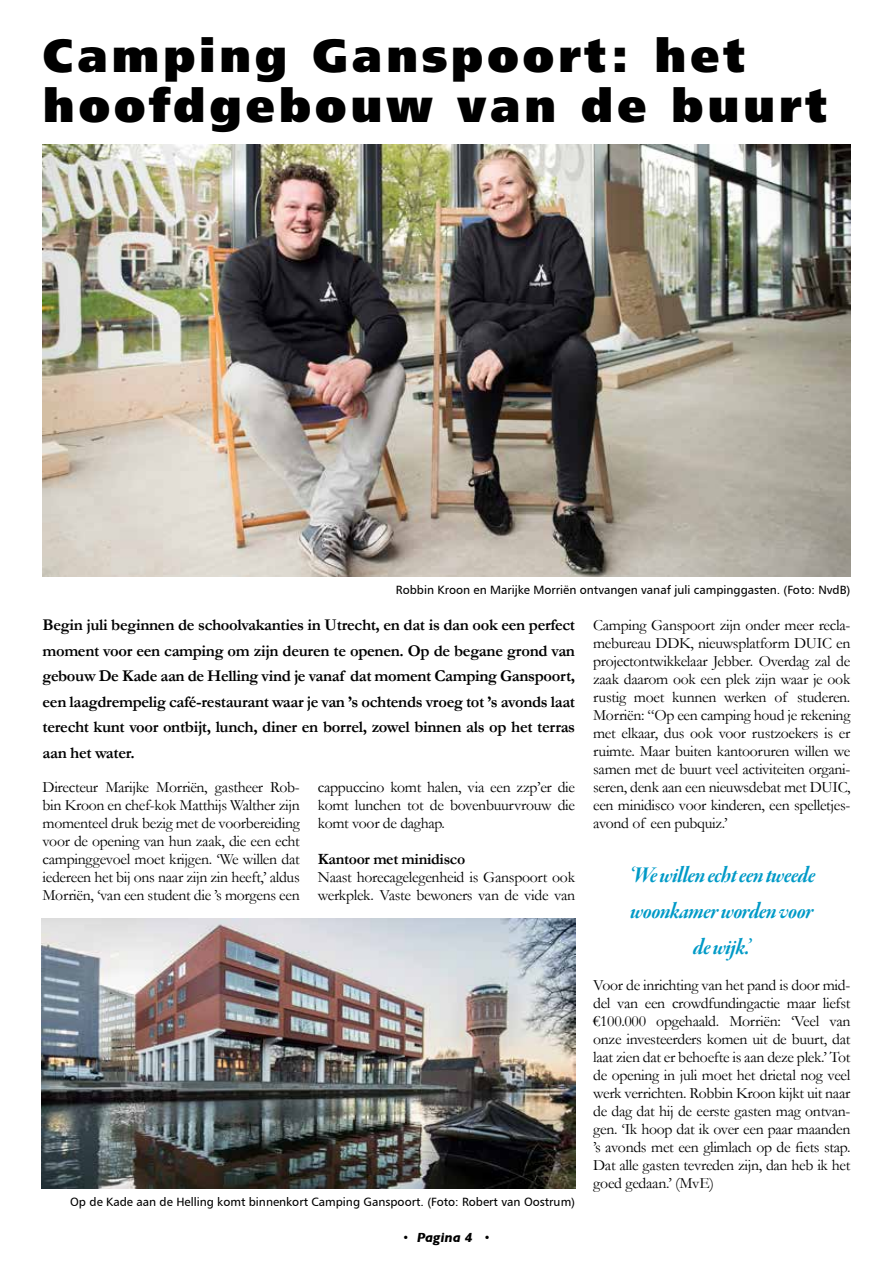
<style>
.page{position:relative;width:893px;height:1263px;background:#fff}
.page>*{position:absolute;margin:0;border:0;box-sizing:border-box;transform-origin:0 0}
.t1{font:46.5px/49.5px "Humanist 777 BT Extra Black B";letter-spacing:.075em;color:#000}
.t2{font:24px/36px "Garamond Premr Pro Bd It Disp";letter-spacing:-.025em;color:#009ac7;text-align:center}
.t3{font:700 16.5px/25.5px "Garamond";letter-spacing:-.02em;color:#000;text-align:justify}
.t4{font:15.75px/18px "Garamond";letter-spacing:-.02em;color:#000;text-align:justify}
.t5{font:700 15.75px "Garamond";letter-spacing:-.02em;color:#000}
.t6{font:italic 700 13.5px "Gill Sans";color:#000}
.t7{font:12px "Humanist 777 BT Roman B";color:#000}
.s1{font-weight:300;font-style:normal}
</style>
<div class="page">
<img style="left:43px;top:144px;width:807px;height:432px">
<img style="left:42px;top:918px;width:533px;height:270px">
<h1 class="t1" style="left:42px;top:30px;width:786px">Camping Ganspoort: het hoofdgebouw van de buurt</h1>
<p class="t7" style="left:396px;top:582px;width:456px">Robbin Kroon en Marijke Morriën ontvangen vanaf juli campinggasten. (Foto: NvdB)</p>
<p class="t3" style="left:43px;top:612px;width:534px">Begin juli beginnen de schoolvakanties in Utrecht, en dat is dan ook een perfect moment voor een camping om zijn deuren te openen. Op de begane grond van gebouw De Kade aan de Helling vind je vanaf dat moment Camping Ganspoort, een laagdrempelig café-restaurant waar je van ’s ochtends vroeg tot ’s avonds laat terecht kunt voor ontbijt, lunch, diner en borrel, zowel binnen als op het terras aan het water.</p>
<p class="t4" style="left:43px;top:778px;width:259px">Directeur Marijke Morriën, gastheer Rob&shy;bin Kroon en chef-kok Matthijs Walther zijn momenteel druk bezig met de voorbereiding voor de opening van hun zaak, die een echt campinggevoel moet krijgen. ‘We willen dat iedereen het bij ons naar zijn zin heeft,’ aldus Morriën, ‘van een student die ’s morgens een</p>
<p class="t4" style="left:318px;top:778px;width:259px">cappuccino komt halen, via een zzp’er die komt lunchen tot de bovenbuurvrouw die komt voor de daghap.</p>
<p class="t5" style="left:318px;top:848px;width:149px">Kantoor met minidisco</p>
<p class="t4" style="left:318px;top:868px;width:259px">Naast horecagelegenheid is Ganspoort ook werkplek. Vaste bewoners van de vide van</p>
<p class="t7" style="left:70px;top:1194px;width:506px">Op de Kade aan de Helling komt binnenkort Camping Ganspoort. (Foto: Robert van Oostrum)</p>
<p class="t6" style="left:402px;top:1230px;width:90px"><span class="s1">•</span> Pagina 4 <span class="s1">•</span></p>
<p class="t4" style="left:593px;top:616px;width:259px">Camping Ganspoort zijn onder meer recla&shy;mebureau DDK, nieuwsplatform DUIC en projectontwikkelaar Jebber. Overdag zal de zaak daarom ook een plek zijn waar je ook rustig moet kunnen werken of studeren.<br>Morriën: “Op een camping houd je rekening met elkaar, dus ook voor rustzoekers is er ruimte. Maar buiten kantooruren willen we samen met de buurt veel activiteiten organi&shy;seren, denk aan een nieuwsdebat met DUIC, een minidisco voor kinderen, een spelletjes&shy;avond of een pubquiz.’</p>
<h2 class="t2" style="left:628px;top:858px;width:188px">‘We willen echt een tweede woonkamer worden voor de wijk.’</h2>
<p class="t4" style="left:593px;top:976px;width:259px">Voor de inrichting van het pand is door mid&shy;del van een crowdfundingactie maar liefst €100.000 opgehaald. Morriën: ‘Veel van onze investeerders komen uit de buurt, dat laat zien dat er behoefte is aan deze plek.’ Tot de opening in juli moet het drietal nog veel werk verrichten. Robbin Kroon kijkt uit naar de dag dat hij de eerste gasten mag ontvan&shy;gen. ‘Ik hoop dat ik over een paar maanden ’s avonds met een glimlach op de fiets stap.<br>Dat alle gasten tevreden zijn, dan heb ik het goed gedaan.’ (MvE)</p>
</div>
